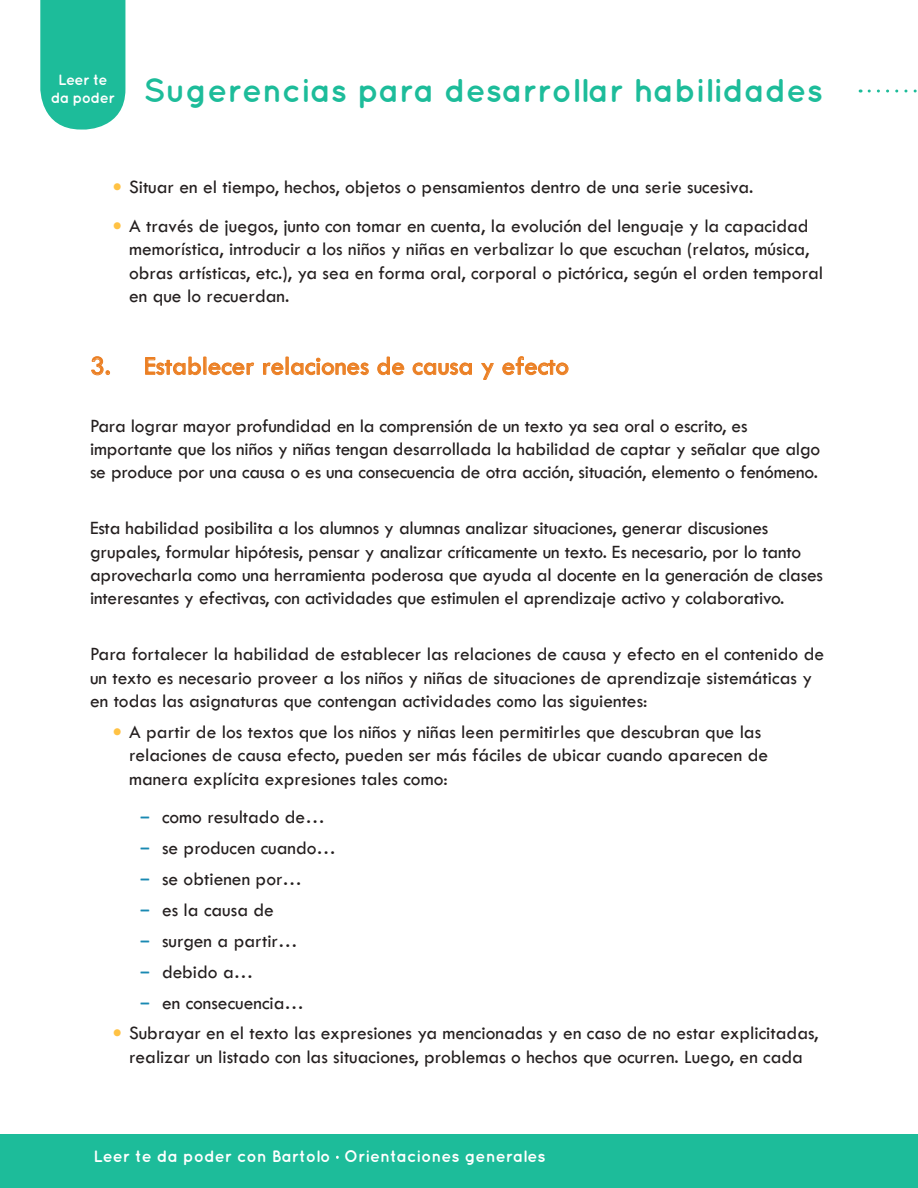
<style>
.page{position:relative;width:918px;height:1188px;background:#fff}
.page>*{position:absolute;margin:0;border:0;box-sizing:border-box;transform-origin:0 0}
.t1{font:700 33px "Quicksand";color:#1dbc9a}
.t2{font:27px "Tw Cen";color:#eb7f23}
.t3{font:19.5px/23.4px "Tw Cen";color:#241f1f}
.t4{font:700 16.5px "Quicksand";color:#fff}
.t5{font:700 15px "Quicksand";letter-spacing:-.04em;color:#fff}
.s1{font-size:15px;color:#fff}
.s2{font-family:"Calibri";font-weight:700;color:#ffc244}
.s3{font-family:"Calibri";font-weight:700;color:#1989b2}
.s4{font-weight:400}
</style>
<div class="page">
<svg style="left:40px;top:0;width:85px;height:130px;background:#2bc0a0"></svg>
<div style="left:0;top:1134px;width:918px;height:54px;background:#1dbc9a"></div>
<svg style="left:335px;top:1154px;width:5px;height:6px"></svg>
<svg style="left:869px;top:90px;width:48px;height:3px"></svg>
<svg style="left:91px;top:357px;width:19px;height:18px"></svg>
<svg style="left:145px;top:357px;width:109px;height:18px"></svg>
<svg style="left:263px;top:357px;width:106px;height:18px"></svg>
<svg style="left:377px;top:357px;width:27px;height:18px"></svg>
<svg style="left:413px;top:363px;width:59px;height:12px"></svg>
<svg style="left:481px;top:363px;width:13px;height:17px"></svg>
<svg style="left:502px;top:356px;width:66px;height:19px"></svg>
<p class="t5" style="left:58px;top:71px;width:51px">Leer te</p>
<h1 class="t1" style="left:51px;top:71px;width:774px"><span class="s1">da poder</span> Sugerencias para desarrollar habilidades</h1>
<p class="t3" style="left:112px;top:176px;width:642px"><span class="s2">•</span> Situar en el tiempo, hechos, objetos o pensamientos dentro de una serie sucesiva.</p>
<p class="t3" style="left:129px;top:214px;width:696px;text-indent:-16px"><span class="s2">•</span> A través de juegos, junto con tomar en cuenta, la evolución del lenguaje y la capacidad memorística, introducir a los niños y niñas en verbalizar lo que escuchan (relatos, música, obras artísticas, etc.), ya sea en forma oral, corporal o pictórica, según el orden temporal en que lo recuerdan.</p>
<h2 class="t2" style="left:90px;top:350px;width:481px">3. Establecer relaciones de causa y efecto</h2>
<p class="t3" style="left:90px;top:414px;width:732px">Para lograr mayor profundidad en la comprensión de un texto ya sea oral o escrito, es importante que los niños y niñas tengan desarrollada la habilidad de captar y señalar que algo se produce por una causa o es una consecuencia de otra acción, situación, elemento o fenómeno.</p>
<p class="t3" style="left:90px;top:516px;width:735px">Esta habilidad posibilita a los alumnos y alumnas analizar situaciones, generar discusiones grupales, formular hipótesis, pensar y analizar críticamente un texto. Es necesario, por lo tanto aprovecharla como una herramienta poderosa que ayuda al docente en la generación de clases interesantes y efectivas, con actividades que estimulen el aprendizaje activo y colaborativo.</p>
<p class="t3" style="left:90px;top:642px;width:736px">Para fortalecer la habilidad de establecer las relaciones de causa y efecto en el contenido de un texto es necesario proveer a los niños y niñas de situaciones de aprendizaje sistemáticas y en todas las asignaturas que contengan actividades como las siguientes:</p>
<p class="t3" style="left:129px;top:720px;width:641px;text-indent:-16px"><span class="s2">•</span> A partir de los textos que los niños y niñas leen permitirles que descubran que las relaciones de causa efecto, pueden ser más fáciles de ubicar cuando aparecen de manera explícita expresiones tales como:</p>
<p class="t3" style="left:140px;top:801px;width:197px;line-height:30.9px"><span class="s3">−</span> como resultado de… <span class="s3">−</span> se producen cuando… <span class="s3">−</span> se obtienen por…<br><span class="s3">−</span> es la causa de<br><span class="s3">−</span> surgen a partir…<br><span class="s3">−</span> debido a…<br><span class="s3">−</span> en consecuencia…</p>
<p class="t3" style="left:112px;top:1022px;width:708px;text-align:center"><span class="s2">•</span> Subrayar en el texto las expresiones ya mencionadas y en caso de no estar explicitadas, realizar un listado con las situaciones, problemas o hechos que ocurren. Luego, en cada</p>
<p class="t4" style="left:94px;top:1147px;width:453px">Leer te da poder con Bartolo <span class="s4">·</span> Orientaciones generales</p>
</div>
